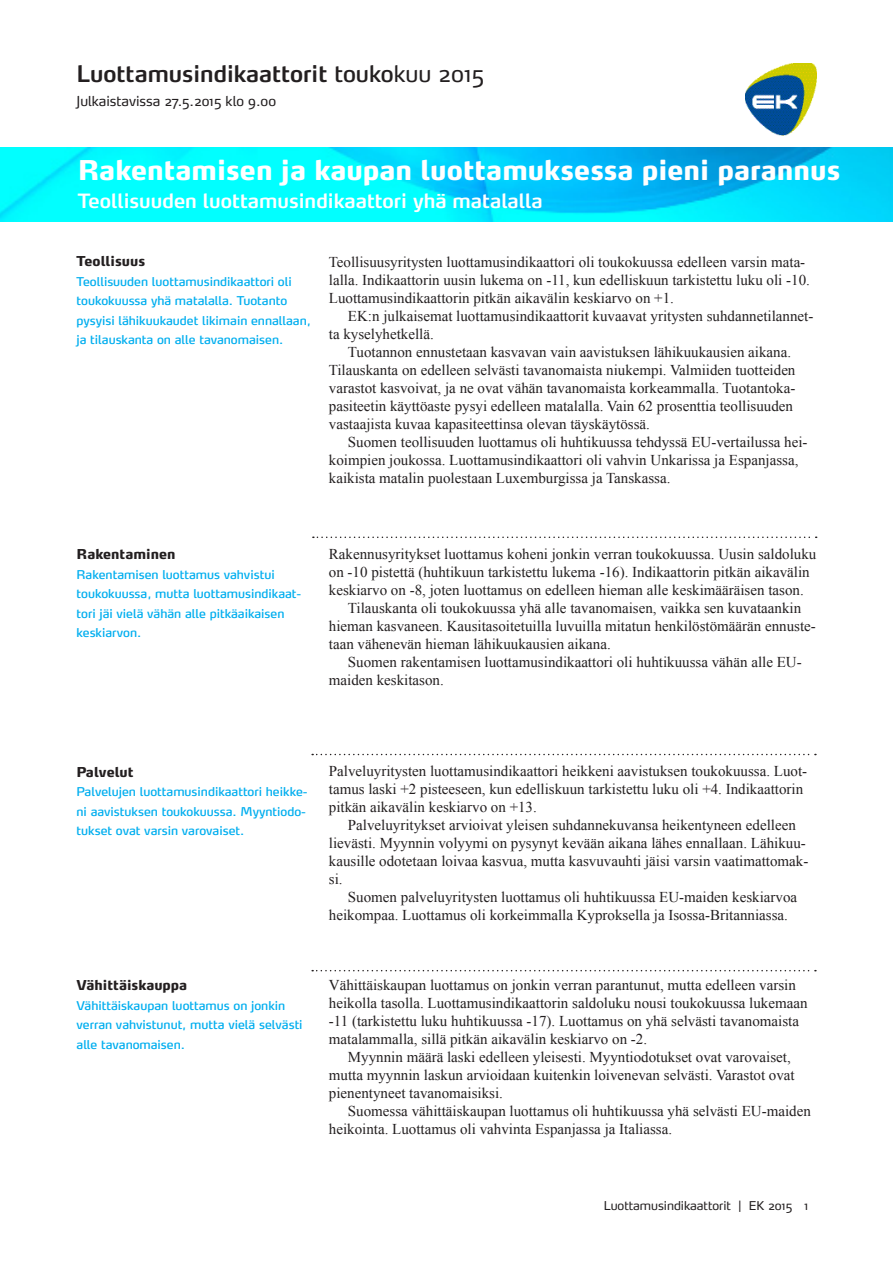
<style>
.page{position:relative;width:893px;height:1263px;background:#fff}
.page>*{position:absolute;margin:0;border:0;box-sizing:border-box;transform-origin:0 0}
.Ingressi_-_OSIO_2{font:800 27px "Max";color:#fff}
.PÄÄotsikko-osio_1{font:600 22.5px "Max";color:#231f20}
.Ingressi_-_OSIO_2-2{font:600 19.5px "Max";color:#fff}
.leipä_2{font:15px/18px "Times New Roman";color:#231f20}
.Leipä{font:15px/18px "Times New Roman";color:#231f20}
.Ingressi_-_OSIO_2-3{font:800 13.5px "Max";color:#231f20}
.Leipä-2{font:13.5px "Max";color:#231f20}
.Ingressi_-_OSIO_2-4{font:12px/19.5px "Max";color:#00aeef}
.Alamarg-oikea{font:12px "Max";color:#231f20}
.s1{font-weight:400}
.s2{font-family:"Max LF"}
</style>
<div class="page">
<img style="left:745px;top:64px;width:71px;height:71px">
<svg style="left:313px;top:536px;width:504px;height:2px"></svg>
<svg style="left:312px;top:754px;width:504px;height:1px"></svg>
<svg style="left:312px;top:970px;width:504px;height:1px"></svg>
<img style="left:0;top:148px;width:893px;height:73px">
<p class="PÄÄotsikko-osio_1" style="left:77px;top:60px;width:409px">Luottamusindikaattorit <span class="s1">touko</span><span class="s1">kuu 2015</span></p>
<p class="Leipä-2" style="left:77px;top:93px;width:201px">Julkaistavissa 27.5.2015 klo 9.00</p>
<p class="Ingressi_-_OSIO_2" style="left:78px;top:153px;width:764px">Rakentamisen ja kaupan luottamuksessa pieni parannus</p>
<p class="Ingressi_-_OSIO_2-2" style="left:78px;top:189px;width:466px">Teollisuuden luottamusindikaattori yhä matalalla</p>
<p class="Ingressi_-_OSIO_2-3" style="left:77px;top:253px;width:70px">Teollisuus</p>
<p class="Ingressi_-_OSIO_2-4" style="left:77px;top:271px;width:236px">Teollisuuden luottamusindikaattori oli toukokuussa yhä matalalla. Tuotanto pysyisi lähikuukaudet likimain ennallaan, ja tilauskanta on alle tavanomaisen.</p>
<p class="Leipä" style="left:329px;top:252px;width:483px">Teollisuusyritysten luottamusindikaattori oli toukokuussa edelleen varsin mata&shy;lalla. Indikaattorin uusin lukema on -11, kun edelliskuun tarkistettu luku oli -10.<br>Luottamusindikaattorin pitkän aikavälin keskiarvo on +1.</p>
<p class="leipä_2" style="left:329px;top:306px;width:486px;text-indent:19px">EK:n julkaisemat luottamusindikaattorit kuvaavat yritysten suhdannetilannet&shy;ta kyselyhetkellä.</p>
<p class="leipä_2" style="left:329px;top:342px;width:468px;text-indent:19px">Tuotannon ennustetaan kasvavan vain aavistuksen lähikuukausien aikana.<br>Tilauskanta on edelleen selvästi tavanomaista niukempi. Valmiiden tuotteiden varastot kasvoivat, ja ne ovat vähän tavanomaista korkeammalla. Tuotantoka&shy;pasiteetin käyttöaste pysyi edelleen matalalla. Vain 62 prosenttia teollisuuden vastaajista kuvaa kapasiteettinsa olevan täyskäytössä.</p>
<p class="leipä_2" style="left:329px;top:432px;width:480px;text-indent:19px">Suomen teollisuuden luottamus oli huhtikuussa tehdyssä EU-vertailussa hei&shy;koimpien joukossa. Luottamusindikaattori oli vahvin Unkarissa ja Espanjassa, kaikista matalin puolestaan Luxemburgissa ja Tanskassa.</p>
<p class="Ingressi_-_OSIO_2-3" style="left:77px;top:546px;width:100px">Rakentaminen</p>
<p class="Ingressi_-_OSIO_2-4" style="left:77px;top:564px;width:226px">Rakentamisen luottamus vahvistui toukokuussa, mutta luottamusindikaat&shy;tori jäi vielä vähän alle pitkäaikaisen keskiarvon.</p>
<p class="Leipä" style="left:329px;top:544px;width:489px">Rakennusyritykset luottamus koheni jonkin verran toukokuussa. Uusin saldoluku on -10 pistettä (huhtikuun tarkistettu lukema -16). Indikaattorin pitkän aikavälin keskiarvo on -8, joten luottamus on edelleen hieman alle keskimääräisen tason.</p>
<p class="leipä_2" style="left:329px;top:598px;width:488px;text-indent:19px">Tilauskanta oli toukokuussa yhä alle tavanomaisen, vaikka sen kuvataankin hieman kasvaneen. Kausitasoitetuilla luvuilla mitatun henkilöstömäärän ennuste&shy;taan vähenevän hieman lähikuukausien aikana.</p>
<p class="leipä_2" style="left:329px;top:652px;width:474px;text-indent:19px">Suomen rakentamisen luottamusindikaattori oli huhtikuussa vähän alle EU&shy;maiden keskitason.</p>
<p class="Ingressi_-_OSIO_2-3" style="left:77px;top:763px;width:59px">Palvelut</p>
<p class="Ingressi_-_OSIO_2-4" style="left:77px;top:782px;width:233px">Palvelujen luottamusindikaattori heikke&shy;ni aavistuksen toukokuussa. Myyntiodo&shy;tukset ovat varsin varovaiset.</p>
<p class="Leipä" style="left:329px;top:762px;width:480px">Palveluyritysten luottamusindikaattori heikkeni aavistuksen toukokuussa. Luot&shy;tamus laski +2 pisteeseen, kun edelliskuun tarkistettu luku oli +4. Indikaattorin pitkän aikavälin keskiarvo on +13.</p>
<p class="leipä_2" style="left:329px;top:816px;width:481px;text-indent:19px">Palveluyritykset arvioivat yleisen suhdannekuvansa heikentyneen edelleen lievästi. Myynnin volyymi on pysynyt kevään aikana lähes ennallaan. Lähikuu&shy;kausille odotetaan loivaa kasvua, mutta kasvuvauhti jäisi varsin vaatimattomak&shy;si.</p>
<p class="leipä_2" style="left:329px;top:888px;width:470px;text-indent:19px">Suomen palveluyritysten luottamus oli huhtikuussa EU-maiden keskiarvoa heikompaa. Luottamus oli korkeimmalla Kyproksella ja Isossa-Britanniassa.</p>
<p class="Ingressi_-_OSIO_2-3" style="left:77px;top:977px;width:112px">Vähittäiskauppa</p>
<p class="Ingressi_-_OSIO_2-4" style="left:77px;top:995px;width:228px">Vähittäiskaupan luottamus on jonkin verran vahvistunut, mutta vielä selvästi alle tavanomaisen.</p>
<p class="Leipä" style="left:329px;top:975px;width:480px">Vähittäiskaupan luottamus on jonkin verran parantunut, mutta edelleen varsin heikolla tasolla. Luottamusindikaattorin saldoluku nousi toukokuussa lukemaan -11 (tarkistettu luku huhtikuussa -17). Luottamus on yhä selvästi tavanomaista matalammalla, sillä pitkän aikavälin keskiarvo on -2.</p>
<p class="leipä_2" style="left:329px;top:1047px;width:467px;text-indent:19px">Myynnin määrä laski edelleen yleisesti. Myyntiodotukset ovat varovaiset, mutta myynnin laskun arvioidaan kuitenkin loivenevan selvästi. Varastot ovat pienentyneet tavanomaisiksi.</p>
<p class="leipä_2" style="left:329px;top:1101px;width:484px;text-indent:19px">Suomessa vähittäiskaupan luottamus oli huhtikuussa yhä selvästi EU-maiden heikointa. Luottamus oli vahvinta Espanjassa ja Italiassa.</p>
<p class="Alamarg-oikea" style="left:604px;top:1198px;width:206px">Luottamusindikaattorit <span class="s2">|</span> EK 2015 1</p>
</div>
